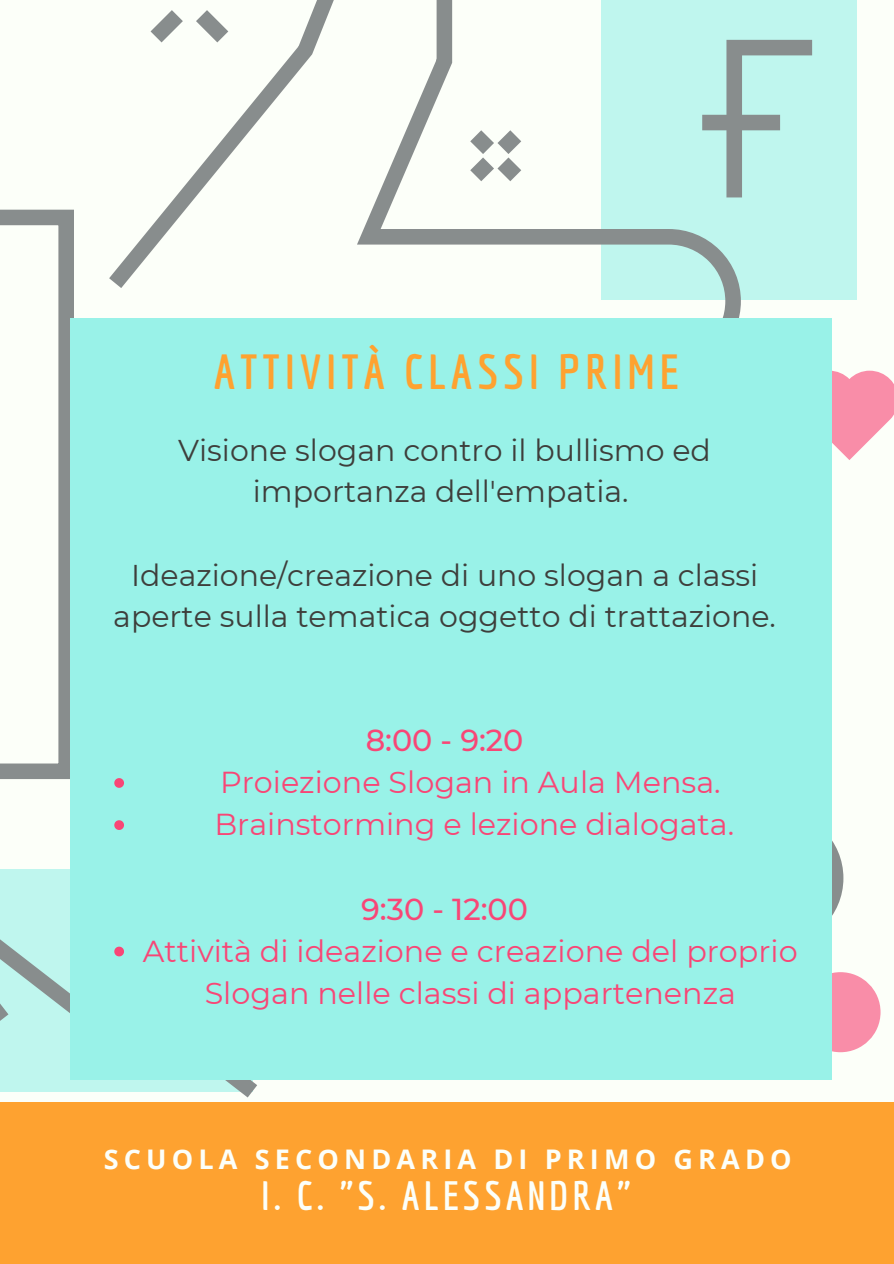
<style>
.page{position:relative;width:894px;height:1264px;background:#fff}
.page>*{position:absolute;margin:0;border:0;box-sizing:border-box;transform-origin:0 0}
.t1{font:700 48px "Economica";letter-spacing:.1em;color:#fea230}
.t2{font:700 39.9px "Economica";letter-spacing:.1em;color:#fcfff9}
.t3{font:30.3px/42.2px "Montserrat";color:#f84676;text-align:center}
.t4{font:500 30.3px "Montserrat";color:#f84676}
.t5{font:30px/41.7px "Montserrat";color:#3e3e3b;text-align:center}
.t6{font:700 27px "Open Sans";letter-spacing:.19em;color:#fcfff9}
</style>
<div class="page">
<div style="left:0;top:0;width:893px;height:1263px;background:#fcfff9"></div>
<div style="left:600px;top:0;width:256px;height:300px;background:#bff6ee"></div>
<svg style="left:748px;top:39px;width:65px;height:92px"></svg>
<div style="left:702px;top:115px;width:77px;height:15px;background:#888d8d"></div>
<svg style="left:93px;top:0;width:655px;height:319px"></svg>
<svg style="left:0;top:210px;width:74px;height:569px"></svg>
<div style="left:0;top:868px;width:252px;height:223px;background:#bff6ee"></div>
<svg style="left:0;top:868px;width:70px;height:145px"></svg>
<svg style="left:123px;top:1079px;width:151px;height:19px"></svg>
<svg style="left:0;top:986px;width:26px;height:106px"></svg>
<div style="left:707px;top:810px;width:136px;height:136px;border:16px solid #41464b;border-radius:50%"></div>
<div style="left:800px;top:972px;width:80px;height:80px;background:#f98da8;border-radius:50%"></div>
<svg style="left:134px;top:0;width:111px;height:59px"></svg>
<svg style="left:453px;top:114px;width:84px;height:84px"></svg>
<svg style="left:150px;top:316px;width:298px;height:3px"></svg>
<svg style="left:831px;top:370px;width:62px;height:90px"></svg>
<div style="left:0;top:1102px;width:893px;height:161px;background:#fea230"></div>
<div style="left:70px;top:319px;width:761px;height:760px;background:#99f2e8"></div>
<svg style="left:114px;top:778px;width:10px;height:9px"></svg>
<svg style="left:114px;top:820px;width:10px;height:10px"></svg>
<svg style="left:114px;top:946px;width:10px;height:10px"></svg>
<p class="t1" style="left:214px;top:343px;width:466px">ATTIVITÀ CLASSI PRIME</p>
<p class="t5" style="left:178px;top:429px;width:534px">Visione slogan contro il bullismo ed importanza dell'empatia.</p>
<p class="t5" style="left:113px;top:554px;width:664px">Ideazione/creazione di uno slogan a classi aperte sulla tematica oggetto di trattazione.</p>
<p class="t4" style="left:365px;top:721px;width:159px">8:00 - 9:20</p>
<p class="t3" style="left:220px;top:761px;width:502px">Proiezione Slogan in Aula Mensa.</p>
<p class="t3" style="left:214px;top:803px;width:521px">Brainstorming e lezione dialogata.</p>
<p class="t4" style="left:361px;top:890px;width:168px">9:30 - 12:00</p>
<p class="t3" style="left:143px;top:929px;width:656px">Attività di ideazione e creazione del proprio<br>Slogan nelle classi di appartenenza</p>
<p class="t6" style="left:104px;top:1139px;width:689px">SCUOLA SECONDARIA DI PRIMO GRADO</p>
<p class="t2" style="left:261px;top:1172px;width:371px">I. C. "S. ALESSANDRA"</p>
</div>
